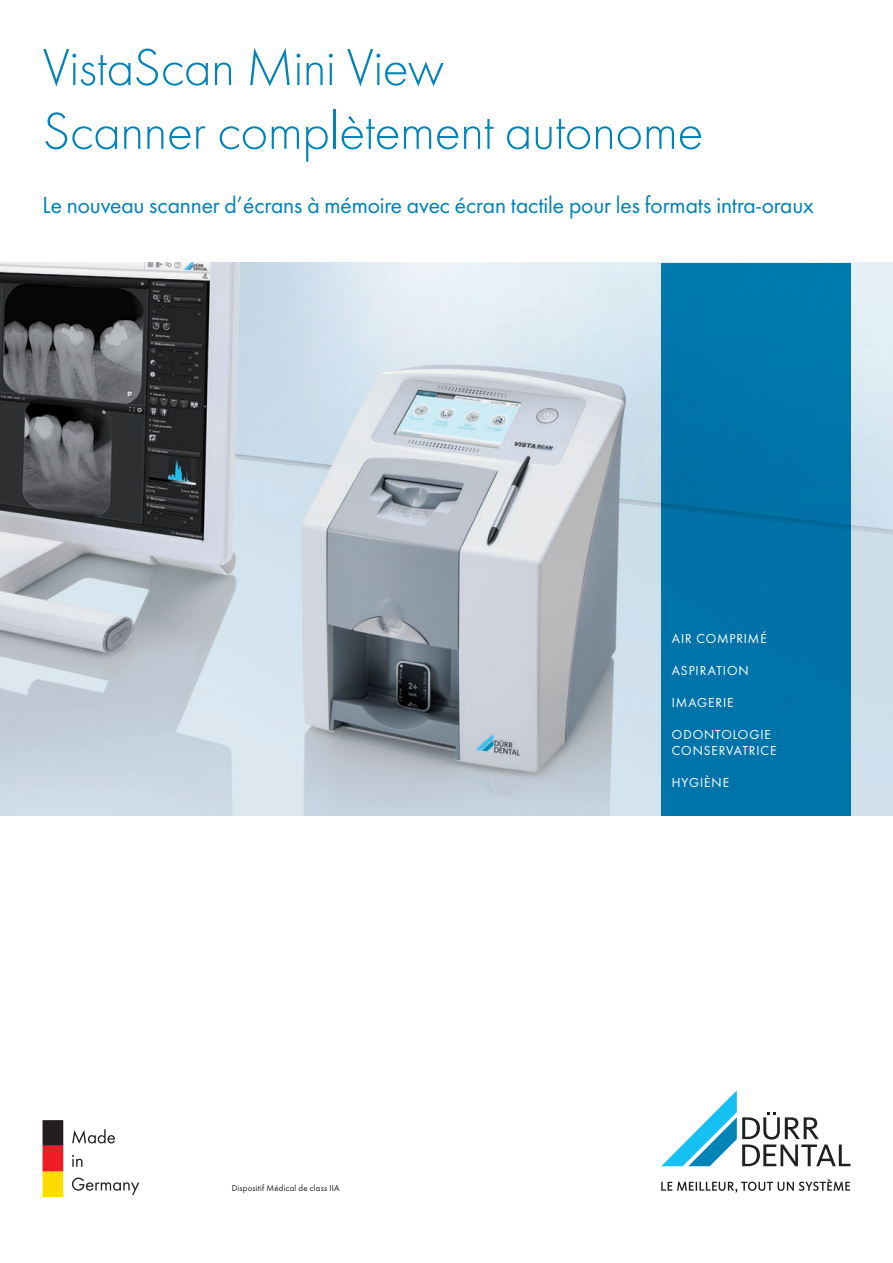
<style>
.page{position:relative;width:893px;height:1263px;background:#fff}
.page>*{position:absolute;margin:0;border:0;box-sizing:border-box;transform-origin:0 0}
.t1{font:300 54px/63.8px "Futura TOT";letter-spacing:-.01em;color:#0083b6}
.t2{font:24px "Futura TOT Boo";letter-spacing:-.005em;color:#0083b6}
.t3{font:13.5px/16.2px "Futura TOT Boo";letter-spacing:.07em;color:#fff}
.t4{font:9px "Futura TOT Boo";letter-spacing:.025em;color:#231f20}
</style>
<div class="page">
<img style="left:0;top:263px;width:893px;height:552px">
<div style="left:661px;top:263px;width:189px;height:552px;background:#0073a9"></div>
<svg style="left:661px;top:1090px;width:189px;height:76px"></svg>
<svg style="left:661px;top:1179px;width:189px;height:13px"></svg>
<div style="left:43px;top:1171px;width:20px;height:26px;background:#ffdc01"></div>
<div style="left:43px;top:1146px;width:20px;height:25px;background:#ee1d23"></div>
<div style="left:43px;top:1120px;width:20px;height:26px;background:#231f20"></div>
<svg style="left:72px;top:1129px;width:43px;height:15px"></svg>
<svg style="left:72px;top:1155px;width:10px;height:12px"></svg>
<svg style="left:72px;top:1177px;width:67px;height:18px"></svg>
<h1 class="t1" style="left:43px;top:36px;width:663px">VistaScan Mini View<br>Scanner complètement autonome</h1>
<p class="t2" style="left:43px;top:190px;width:773px">Le nouveau scanner d’écrans à mémoire avec écran tactile pour les formats intra-oraux</p>
<p class="t4" style="left:232px;top:1182px;width:109px">Dispositif Médical de class IIA</p>
<p class="t3" style="left:672px;top:630px;width:96px">AIR COMPRIMÉ</p>
<p class="t3" style="left:672px;top:662px;width:78px">ASPIRATION</p>
<p class="t3" style="left:672px;top:694px;width:63px">IMAGERIE</p>
<p class="t3" style="left:672px;top:726px;width:106px">ODONTOLOGIE<br>CONSERVATRICE</p>
<p class="t3" style="left:672px;top:774px;width:59px">HYGIÈNE</p>
</div>
